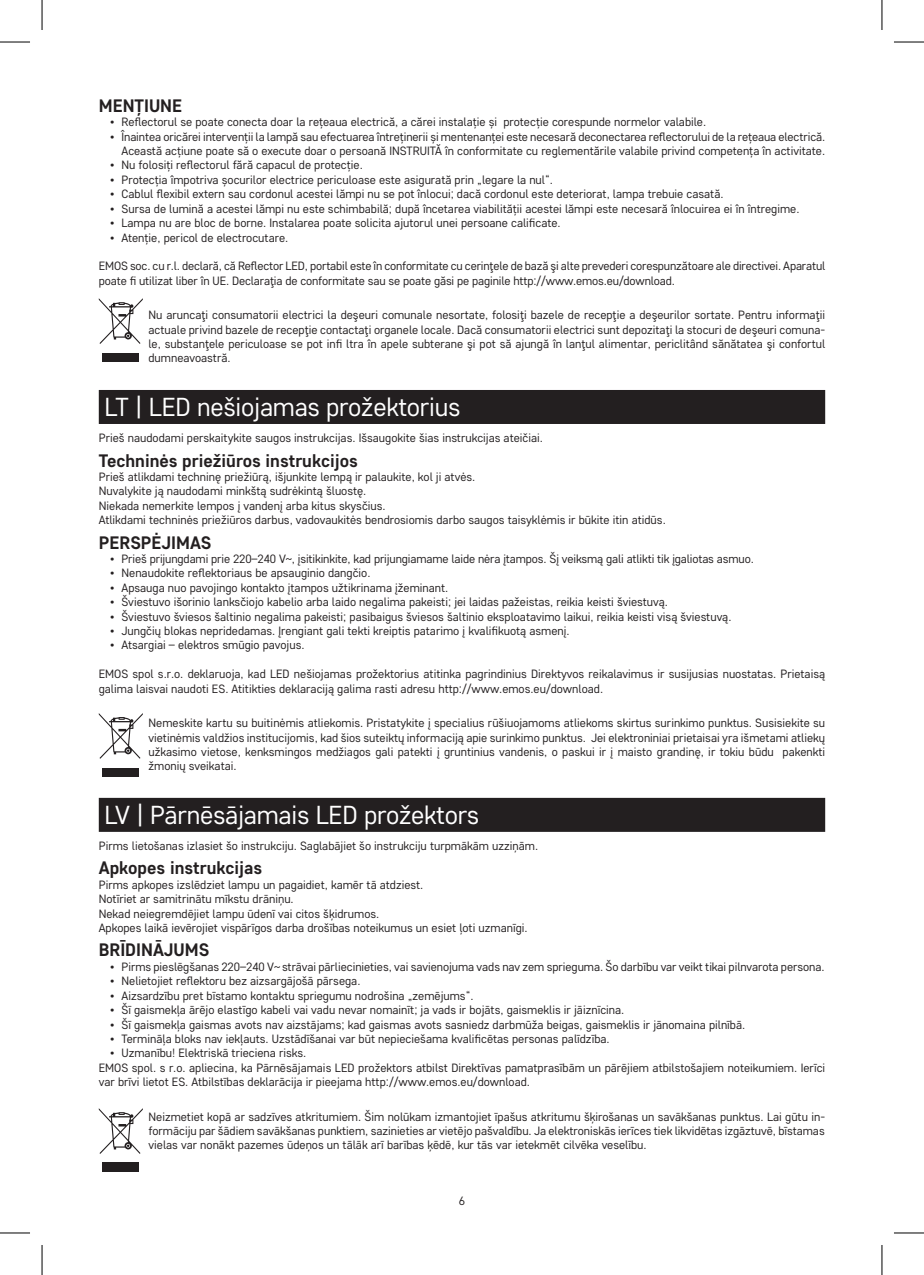
<style>
.page{position:relative;width:924px;height:1275px;background:#fff}
.page>*{position:absolute;margin:0;border:0;box-sizing:border-box;transform-origin:0 0}
.t1{font:26px "Core Sans D35";letter-spacing:-.01em;color:#fff}
.t2{font:700 18px "Core Sans D55";color:#231f20}
.t3{font:12px/14.4px "Core Sans D35";color:#231f20}
</style>
<div class="page">
<div style="left:99px;top:390px;width:725px;height:34px;background:#231f20"></div>
<div style="left:99px;top:798px;width:725px;height:34px;background:#231f20"></div>
<svg style="left:99px;top:298px;width:44px;height:46px"></svg>
<div style="left:102px;top:353px;width:37px;height:9px;background:#231f20"></div>
<svg style="left:99px;top:713px;width:44px;height:45px"></svg>
<div style="left:102px;top:768px;width:37px;height:9px;background:#231f20"></div>
<svg style="left:99px;top:1108px;width:44px;height:45px"></svg>
<div style="left:102px;top:1163px;width:37px;height:9px;background:#231f20"></div>
<hr style="left:0;top:42px;width:30px;height:1px;background:#000">
<hr style="left:893px;top:42px;width:30px;height:1px;background:#000">
<hr style="left:0;top:1232px;width:30px;height:1px;background:#000">
<hr style="left:893px;top:1232px;width:30px;height:1px;background:#000">
<hr style="left:42px;top:0;width:1px;height:30px;background:#000">
<hr style="left:42px;top:1245px;width:1px;height:30px;background:#000">
<hr style="left:881px;top:0;width:1px;height:30px;background:#000">
<hr style="left:881px;top:1245px;width:1px;height:30px;background:#000">
<h2 class="t2" style="left:99px;top:94px;width:85px">MENȚIUNE</h2>
<p class="t3" style="left:110px;top:114px;width:597px">• Reflectorul se poate conecta doar la rețeaua electrică, a cărei instalație și protecție corespunde normelor valabile.</p>
<p class="t3" style="left:110px;top:129px;width:716px;text-align:right">• Înaintea oricărei intervenții la lampă sau efectuarea întreținerii și mentenanței este necesară deconectarea reflectorului de la rețeaua electrică.<br>Această acțiune poate să o execute doar o persoană INSTRUITĂ în conformitate cu reglementările valabile privind competența în activitate.</p>
<p class="t3" style="left:110px;top:158px;width:254px">• Nu folosiți reflectorul fără capacul de protecție.</p>
<p class="t3" style="left:110px;top:172px;width:444px">• Protecția împotriva șocurilor electrice periculoase este asigurată prin „legare la nul“.</p>
<p class="t3" style="left:110px;top:186px;width:614px">• Cablul flexibil extern sau cordonul acestei lămpi nu se pot înlocui; dacă cordonul este deteriorat, lampa trebuie casată.</p>
<p class="t3" style="left:110px;top:201px;width:690px">• Sursa de lumină a acestei lămpi nu este schimbabilă; după încetarea viabilității acestei lămpi este necesară înlocuirea ei în întregime.</p>
<p class="t3" style="left:110px;top:215px;width:452px">• Lampa nu are bloc de borne. Instalarea poate solicita ajutorul unei persoane calificate.</p>
<p class="t3" style="left:110px;top:230px;width:179px">• Atenție, pericol de electrocutare.</p>
<p class="t3" style="left:99px;top:258px;width:727px">EMOS soc. cu r.l. declară, că Reflector LED, portabil este în conformitate cu cerinţele de bază şi alte prevederi corespunzătoare ale directivei. Aparatul poate fi utilizat liber în UE. Declaraţia de conformitate sau se poate găsi pe paginile http://www.emos.eu/download.</p>
<p class="t3" style="left:148px;top:307px;width:678px;text-align:justify">Nu aruncaţi consumatorii electrici la deşeuri comunale nesortate, folosiţi bazele de recepţie a deşeurilor sortate. Pentru informaţii actuale privind bazele de recepţie contactaţi organele locale. Dacă consumatorii electrici sunt depozitaţi la stocuri de deşeuri comuna&shy;le, substanţele periculoase se pot infi ltra în apele subterane şi pot să ajungă în lanţul alimentar, periclitând sănătatea şi confortul dumneavoastră.</p>
<h1 class="t1" style="left:104px;top:390px;width:357px">LT | LED nešiojamas prožektorius</h1>
<p class="t3" style="left:99px;top:430px;width:445px">Prieš naudodami perskaitykite saugos instrukcijas. Išsaugokite šias instrukcijas ateičiai.</p>
<h2 class="t2" style="left:99px;top:448px;width:260px">Techninės priežiūros instrukcijos</h2>
<p class="t3" style="left:99px;top:469px;width:568px">Prieš atlikdami techninę priežiūrą, išjunkite lempą ir palaukite, kol ji atvės.<br>Nuvalykite ją naudodami minkštą sudrėkintą šluostę.<br>Niekada nemerkite lempos į vandenį arba kitus skysčius.<br>Atlikdami techninės priežiūros darbus, vadovaukitės bendrosiomis darbo saugos taisyklėmis ir būkite itin atidūs.</p>
<h2 class="t2" style="left:99px;top:530px;width:114px">PERSPĖJIMAS</h2>
<p class="t3" style="left:110px;top:551px;width:645px">• Prieš prijungdami prie 220–240 V~, įsitikinkite, kad prijungiamame laide nėra įtampos. Šį veiksmą gali atlikti tik įgaliotas asmuo.</p>
<p class="t3" style="left:110px;top:565px;width:262px">• Nenaudokite reflektoriaus be apsauginio dangčio.</p>
<p class="t3" style="left:110px;top:580px;width:339px">• Apsauga nuo pavojingo kontakto įtampos užtikrinama įžeminant.</p>
<p class="t3" style="left:110px;top:594px;width:559px">• Šviestuvo išorinio lanksčiojo kabelio arba laido negalima pakeisti; jei laidas pažeistas, reikia keisti šviestuvą.</p>
<p class="t3" style="left:110px;top:609px;width:622px">• Šviestuvo šviesos šaltinio negalima pakeisti; pasibaigus šviesos šaltinio eksploatavimo laikui, reikia keisti visą šviestuvą.</p>
<p class="t3" style="left:110px;top:623px;width:461px">• Jungčių blokas nepridedamas. Įrengiant gali tekti kreiptis patarimo į kvalifikuotą asmenį.</p>
<p class="t3" style="left:110px;top:637px;width:196px">• Atsargiai – elektros smūgio pavojus.</p>
<p class="t3" style="left:99px;top:666px;width:727px">EMOS spol s.r.o. deklaruoja, kad LED nešiojamas prožektorius atitinka pagrindinius Direktyvos reikalavimus ir susijusias nuostatas. Prietaisą galima laisvai naudoti ES. Atitikties deklaraciją galima rasti adresu http://www.emos.eu/download.</p>
<p class="t3" style="left:148px;top:715px;width:678px;text-align:justify">Nemeskite kartu su buitinėmis atliekomis. Pristatykite į specialius rūšiuojamoms atliekoms skirtus surinkimo punktus. Susisiekite su vietinėmis valdžios institucijomis, kad šios suteiktų informaciją apie surinkimo punktus. Jei elektroniniai prietaisai yra išmetami atliekų užkasimo vietose, kenksmingos medžiagos gali patekti į gruntinius vandenis, o paskui ir į maisto grandinę, ir tokiu būdu pakenkti žmonių sveikatai.</p>
<h1 class="t1" style="left:104px;top:798px;width:376px">LV | Pārnēsājamais LED prožektors</h1>
<p class="t3" style="left:99px;top:838px;width:441px">Pirms lietošanas izlasiet šo instrukciju. Saglabājiet šo instrukciju turpmākām uzziņām.</p>
<h2 class="t2" style="left:99px;top:856px;width:165px">Apkopes instrukcijas</h2>
<p class="t3" style="left:99px;top:877px;width:430px">Pirms apkopes izslēdziet lampu un pagaidiet, kamēr tā atdziest.<br>Notīriet ar samitrinātu mīkstu drāniņu.<br>Nekad neiegremdējiet lampu ūdenī vai citos šķidrumos.<br>Apkopes laikā ievērojiet vispārīgos darba drošības noteikumus un esiet ļoti uzmanīgi.</p>
<h2 class="t2" style="left:99px;top:938px;width:112px">BRĪDINĀJUMS</h2>
<p class="t3" style="left:110px;top:959px;width:715px">• Pirms pieslēgšanas 220–240 V~ strāvai pārliecinieties, vai savienojuma vads nav zem sprieguma. Šo darbību var veikt tikai pilnvarota persona.</p>
<p class="t3" style="left:110px;top:973px;width:252px">• Nelietojiet reflektoru bez aizsargājošā pārsega.</p>
<p class="t3" style="left:110px;top:988px;width:365px">• Aizsardzību pret bīstamo kontaktu spriegumu nodrošina „zemējums“.</p>
<p class="t3" style="left:110px;top:1002px;width:515px">• Šī gaismekļa ārējo elastīgo kabeli vai vadu nevar nomainīt; ja vads ir bojāts, gaismeklis ir jāiznīcina.</p>
<p class="t3" style="left:110px;top:1016px;width:636px">• Šī gaismekļa gaismas avots nav aizstājams; kad gaismas avots sasniedz darbmūža beigas, gaismeklis ir jānomaina pilnībā.</p>
<p class="t3" style="left:110px;top:1031px;width:501px">• Termināļa bloks nav iekļauts. Uzstādīšanai var būt nepieciešama kvalificētas personas palīdzība.</p>
<p class="t3" style="left:99px;top:1045px;width:727px;text-indent:11px">• Uzmanību! Elektriskā trieciena risks.<br>EMOS spol. s r.o. apliecina, ka Pārnēsājamais LED prožektors atbilst Direktīvas pamatprasībām un pārējiem atbilstošajiem noteikumiem. Ierīci var brīvi lietot ES. Atbilstības deklarācija ir pieejama http://www.emos.eu/download.</p>
<p class="t3" style="left:148px;top:1108px;width:677px;text-align:justify">Neizmetiet kopā ar sadzīves atkritumiem. Šim nolūkam izmantojiet īpašus atkritumu šķirošanas un savākšanas punktus. Lai gūtu in&shy;formāciju par šādiem savākšanas punktiem, sazinieties ar vietējo pašvaldību. Ja elektroniskās ierīces tiek likvidētas izgāztuvē, bīstamas vielas var nonākt pazemes ūdeņos un tālāk arī barības ķēdē, kur tās var ietekmēt cilvēka veselību.</p>
<p class="t3" style="left:458px;top:1192px;width:8px">6</p>
</div>
